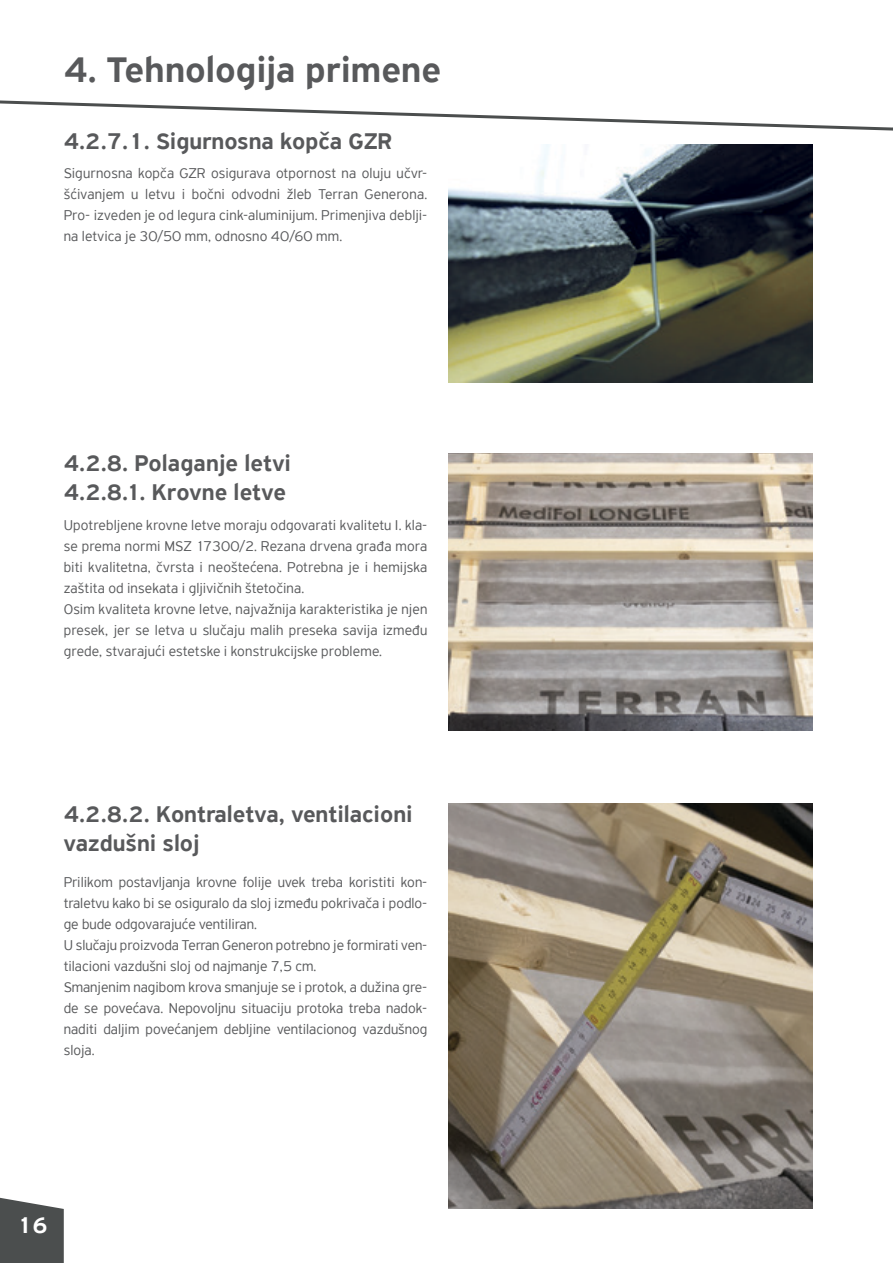
<style>
.page{position:relative;width:893px;height:1263px;background:#fff}
.page>*{position:absolute;margin:0;border:0;box-sizing:border-box;transform-origin:0 0}
.t1{font:500 37.5px "PF Highway Sans Pro";letter-spacing:.005em;color:#58595b}
.t2{font:500 24px/29.5px "PF Highway Sans Pro";color:#58595b}
.t3{font:500 24px "PF Highway Sans Pro";color:#fff}
.t4{font:300 15px/21px "PF Highway Sans Pro";color:#58595b}
</style>
<div class="page">
<svg style="left:0;top:1197px;width:64px;height:66px;background:#5c5f5f"></svg>
<svg style="left:0;top:100px;width:893px;height:31px"></svg>
<img style="left:449px;top:804px;width:363px;height:405px">
<img style="left:449px;top:454px;width:363px;height:276px">
<img style="left:449px;top:145px;width:363px;height:237px">
<h1 class="t1" style="left:64px;top:48px;width:379px">4. Tehnologija primene</h1>
<h2 class="t2" style="left:64px;top:126px;width:330px">4.2.7.1. Sigurnosna kopča GZR</h2>
<p class="t4" style="left:64px;top:163px;width:365px;text-align:justify">Sigurnosna kopča GZR osigurava otpornost na oluju učvr&shy;šćivanjem u letvu i bočni odvodni žleb Terran Generona.<br>Pro- izveden je od legura cink-aluminijum. Primenjiva deblji&shy;na letvica je 30/50 mm, odnosno 40/60 mm.</p>
<h2 class="t2" style="left:64px;top:449px;width:229px">4.2.8. Polaganje letvi<br>4.2.8.1. Krovne letve</h2>
<p class="t4" style="left:64px;top:514px;width:365px">Upotrebljene krovne letve moraju odgovarati kvalitetu I. kla&shy;se prema normi MSZ 17300/2. Rezana drvena građa mora biti kvalitetna, čvrsta i neoštećena. Potrebna je i hemijska zaštita od insekata i gljivičnih štetočina.<br>Osim kvaliteta krovne letve, najvažnija karakteristika je njen presek, jer se letva u slučaju malih preseka savija između grede, stvarajući estetske i konstrukcijske probleme.</p>
<h2 class="t2" style="left:64px;top:800px;width:350px;line-height:28.8px">4.2.8.2. Kontraletva, ventilacioni vazdušni sloj</h2>
<p class="t4" style="left:64px;top:872px;width:365px">Prilikom postavljanja krovne folije uvek treba koristiti kon&shy;traletvu kako bi se osiguralo da sloj između pokrivača i podlo&shy;ge bude odgovarajuće ventiliran.<br>U slučaju proizvoda Terran Generon potrebno je formirati ven&shy;tilacioni vazdušni sloj od najmanje 7,5 cm.<br>Smanjenim nagibom krova smanjuje se i protok, a dužina gre&shy;de se povećava. Nepovoljnu situaciju protoka treba nadok&shy;naditi daljim povećanjem debljine ventilacionog vazdušnog sloja.</p>
<h2 class="t3" style="left:17px;top:1211px;width:32px">16</h2>
</div>
